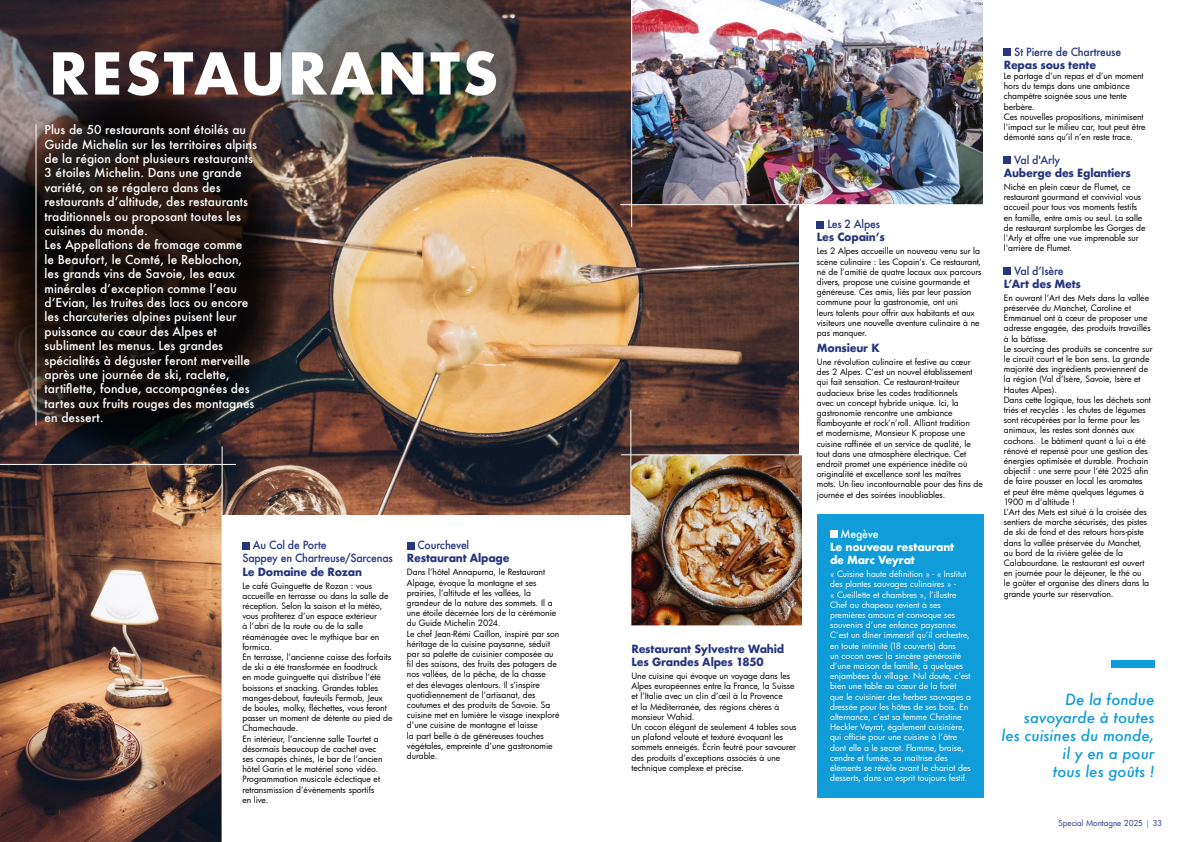
<style>
.page{position:relative;width:1191px;height:842px;background:#fff}
.page>*{position:absolute;margin:0;border:0;box-sizing:border-box;transform-origin:0 0}
.t1{font:700 56px "Futura";letter-spacing:.04em;color:#fff}
.t2{font:italic 500 15px/18px "Futura";color:#0f9cd8;text-align:right}
.t3{font:500 12px/14.4px "Futura";color:#fff}
.t4{font:700 11px/13.2px "Futura";letter-spacing:-.02em;color:#26367e;scale:.96 1}
.t5{font:500 11px/13.2px "Futura";letter-spacing:-.02em;color:#26367e;scale:.96 1}
.t6{font:700 11px/13.2px "Futura";letter-spacing:-.02em;color:#fff;scale:.96 1}
.t7{font:500 11px "Futura";letter-spacing:-.02em;color:#fff;scale:.96 1}
.t8{font:8.5px/10.2px "Futura Bk";color:#000}
.t9{font:8.5px/10.2px "Futura Bk";color:#fff}
.t10{font:8px "Futura Bk";letter-spacing:-.005em;color:#26367e}
.s1{color:#0f9cd8}
</style>
<div class="page">
<img style="left:0;top:0;width:798px;height:514px">
<div style="left:817px;top:221px;width:7px;height:7px;background:#26367e"></div>
<div style="left:242px;top:542px;width:7px;height:7px;background:#26367e"></div>
<div style="left:407px;top:542px;width:7px;height:7px;background:#26367e"></div>
<div style="left:1111px;top:660px;width:44px;height:7px;background:#0f9cd8"></div>
<img style="left:0;top:465px;width:222px;height:377px">
<hr style="left:222px;top:446px;width:1px;height:396px;background:#fff">
<hr style="left:0;top:464px;width:236px;height:1px;background:#fff">
<div style="left:1003px;top:49px;width:8px;height:7px;background:#26367e"></div>
<div style="left:1003px;top:157px;width:8px;height:7px;background:#26367e"></div>
<div style="left:1003px;top:267px;width:8px;height:7px;background:#26367e"></div>
<img style="left:632px;top:0;width:350px;height:204px">
<hr style="left:620px;top:204px;width:368px;height:1px;background:#fff">
<hr style="left:631px;top:0;width:1px;height:227px;background:#fff">
<div style="left:817px;top:514px;width:166px;height:284px;background:#0f9cd8"></div>
<div style="left:830px;top:531px;width:7px;height:7px;background:#fff"></div>
<svg style="left:0;top:81px;width:288px;height:381px;background:#251b1a"></svg>
<hr style="left:36px;top:124px;width:1px;height:301px;background:#fff">
<img style="left:631px;top:455px;width:170px;height:170px">
<hr style="left:621px;top:454px;width:193px;height:1px;background:#fff">
<hr style="left:630px;top:410px;width:1px;height:246px;background:#fff">
<h1 class="t1" style="left:49px;top:33px;width:451px">RESTAURANTS</h1>
<p class="t3" style="left:45px;top:122px;width:214px">Plus de 50 restaurants sont étoilés au Guide Michelin sur les territoires alpins de la région dont plusieurs restaurants 3 étoiles Michelin. Dans une grande variété, on se régalera dans des restaurants d’altitude, des restaurants traditionnels ou proposant toutes les cuisines du monde.<br>Les Appellations de fromage comme<br>le Beaufort, le Comté, le Reblochon, les grands vins de Savoie, les eaux minérales d’exception comme l’eau d’Evian, les truites des lacs ou encore les charcuteries alpines puisent leur puissance au cœur des Alpes et subliment les menus. Les grandes spécialités à déguster feront merveille après une journée de ski, raclette, tartiflette, fondue, accompagnées des tartes aux fruits rouges des montagnes en dessert.</p>
<p class="t5" style="left:242px;top:538px;width:158px;text-indent:10px">Au Col de Porte<br>Sappey en Chartreuse/Sarcenas</p>
<p class="t4" style="left:242px;top:565px;width:126px">Le Domaine de Rozan</p>
<p class="t8" style="left:242px;top:580px;width:152px">Le café Guinguette de Rozan : vous accueille en terrasse ou dans la salle de réception. Selon la saison et la météo, vous profiterez d’un espace extérieur<br>à l’abri de la route ou de la salle réaménagée avec le mythique bar en formica.<br>En terrasse, l’ancienne caisse des forfaits de ski a été transformée en foodtruck<br>en mode guinguette qui distribue l’été boissons et snacking. Grandes tables manges-debout, fauteuils Fermob, Jeux de boules, molky, fléchettes, vous feront passer un moment de détente au pied de Chamechaude.<br>En intérieur, l’ancienne salle Tourtet a désormais beaucoup de cachet avec<br>ses canapés chinés, le bar de l’ancien hôtel Garin et le matériel sono vidéo.<br>Programmation musicale éclectique et retransmission d’évènements sportifs<br>en live.</p>
<p class="t5" style="left:417px;top:538px;width:55px">Courchevel</p>
<p class="t4" style="left:407px;top:552px;width:108px">Restaurant Alpage</p>
<p class="t8" style="left:407px;top:567px;width:154px">Dans l’hôtel Annapurna, le Restaurant Alpage, évoque la montagne et ses prairies, l’altitude et les vallées, la grandeur de la nature des sommets. Il a une étoile décernée lors de la cérémonie du Guide Michelin 2024.<br>Le chef Jean-Rémi Caillon, inspiré par son héritage de la cuisine paysanne, séduit par sa palette de cuisinier composée au fil des saisons, des fruits des potagers de nos vallées, de la pêche, de la chasse<br>et des élevages alentours. Il s’inspire quotidiennement de l’artisanat, des coutumes et des produits de Savoie. Sa cuisine met en lumière le visage inexploré d’une cuisine de montagne et laisse<br>la part belle à de généreuses touches végétales, empreinte d’une gastronomie durable.</p>
<p class="t4" style="left:631px;top:642px;width:160px">Restaurant Sylvestre Wahid<br>Les Grandes Alpes 1850</p>
<p class="t8" style="left:631px;top:670px;width:167px">Une cuisine qui évoque un voyage dans les Alpes européennes entre la France, la Suisse et l’Italie avec un clin d’œil à la Provence<br>et la Méditerranée, des régions chères à monsieur Wahid.<br>Un cocon élégant de seulement 4 tables sous un plafond velouté et texturé évoquant les sommets enneigés. Écrin feutré pour savourer des produits d’exceptions associés à une technique complexe et précise.</p>
<p class="t5" style="left:827px;top:217px;width:56px">Les 2 Alpes</p>
<p class="t4" style="left:817px;top:231px;width:72px">Les Copain’s</p>
<p class="t8" style="left:817px;top:246px;width:166px">Les 2 Alpes accueille un nouveau venu sur la scène culinaire : Les Copain’s. Ce restaurant, né de l’amitié de quatre locaux aux parcours divers, propose une cuisine gourmande et généreuse. Ces amis, liés par leur passion commune pour la gastronomie, ont uni<br>leurs talents pour offrir aux habitants et aux visiteurs une nouvelle aventure culinaire à ne pas manquer.</p>
<p class="t4" style="left:817px;top:341px;width:67px">Monsieur K</p>
<p class="t8" style="left:817px;top:357px;width:167px">Une révolution culinaire et festive au cœur des 2 Alpes. C’est un nouvel établissement qui fait sensation. Ce restaurant-traiteur audacieux brise les codes traditionnels<br>avec un concept hybride unique. Ici, la gastronomie rencontre une ambiance flamboyante et rock’n’roll. Alliant tradition<br>et modernisme, Monsieur K propose une cuisine raffinée et un service de qualité, le tout dans une atmosphère électrique. Cet endroit promet une expérience inédite où originalité et excellence sont les maîtres<br>mots. Un lieu incontournable pour des fins de journée et des soirées inoubliables.</p>
<p class="t7" style="left:840px;top:526px;width:41px">Megève</p>
<p class="t6" style="left:830px;top:540px;width:131px">Le nouveau restaurant de Marc Veyrat</p>
<p class="t9" style="left:830px;top:569px;width:142px">« Cuisine haute définition » - « Institut des plantes sauvages culinaires » -<br>« Cueillette et chambres », l’illustre Chef au chapeau revient à ses premières amours et convoque ses souvenirs d’une enfance paysanne.<br>C’est un dîner immersif qu’il orchestre, en toute intimité (18 couverts) dans<br>un cocon avec la sincère générosité d’une maison de famille, à quelques enjambées du village. Nul doute, c’est bien une table au cœur de la forêt que le cuisinier des herbes sauvages a dressée pour les hôtes de ses bois. En alternance, c’est sa femme Christine Heckler Veyrat, également cuisinière, qui officie pour une cuisine à l’âtre dont elle a le secret. Flamme, braise, cendre et fumée, sa maîtrise des éléments se révèle avant le chariot des desserts, dans un esprit toujours festif.</p>
<p class="t5" style="left:1014px;top:45px;width:113px">St Pierre de Chartreuse</p>
<p class="t4" style="left:1003px;top:58px;width:98px">Repas sous tente</p>
<p class="t8" style="left:1003px;top:71px;width:143px">Le partage d’un repas et d’un moment hors du temps dans une ambiance champêtre soignée sous une tente berbère.<br>Ces nouvelles propositions, minimisent l'impact sur le milieu car, tout peut être démonté sans qu’il n’en reste trace.</p>
<p class="t5" style="left:1014px;top:153px;width:49px">Val d'Arly</p>
<p class="t4" style="left:1003px;top:166px;width:134px">Auberge des Eglantiers</p>
<p class="t8" style="left:1003px;top:181px;width:143px">Niché en plein cœur de Flumet, ce restaurant gourmand et convivial vous accueil pour tous vos moments festifs en famille, entre amis ou seul. La salle de restaurant surplombe les Gorges de l'Arly et offre une vue imprenable sur l'arrière de Flumet.</p>
<p class="t5" style="left:1014px;top:264px;width:53px">Val d’Isère</p>
<p class="t4" style="left:1003px;top:277px;width:82px">L’Art des Mets</p>
<p class="t8" style="left:1003px;top:292px;width:150px">En ouvrant l’Art des Mets dans la vallée préservée du Manchet, Caroline et Emmanuel ont à cœur de proposer une adresse engagée, des produits travaillés à la bâtisse.<br>Le sourcing des produits se concentre sur le circuit court et le bon sens. La grande majorité des ingrédients proviennent de la région (Val d’Isère, Savoie, Isère et Hautes Alpes).<br>Dans cette logique, tous les déchets sont triés et recyclés : les chutes de légumes sont récupérées par la ferme pour les animaux, les restes sont donnés aux cochons. Le bâtiment quant à lui a été rénové et repensé pour une gestion des énergies optimisée et durable. Prochain objectif : une serre pour l’été 2025 afin de faire pousser en local les aromates<br>et peut être même quelques légumes à 1900 m d’altitude !<br>L’Art des Mets est situé à la croisée des sentiers de marche sécurisés, des pistes de ski de fond et des retours hors-piste dans la vallée préservée du Manchet, au bord de la rivière gelée de la Calabourdane. Le restaurant est ouvert en journée pour le déjeuner, le thé ou<br>le goûter et organise des dîners dans la grande yourte sur réservation.</p>
<h2 class="t2" style="left:1001px;top:690px;width:155px">De la fondue savoyarde à toutes<br>les cuisines du monde, il y en a pour<br>tous les goûts !</h2>
<p class="t10" style="left:1058px;top:818px;width:105px">Special Montagne 2025 <span class="s1">|</span> 33</p>
</div>
